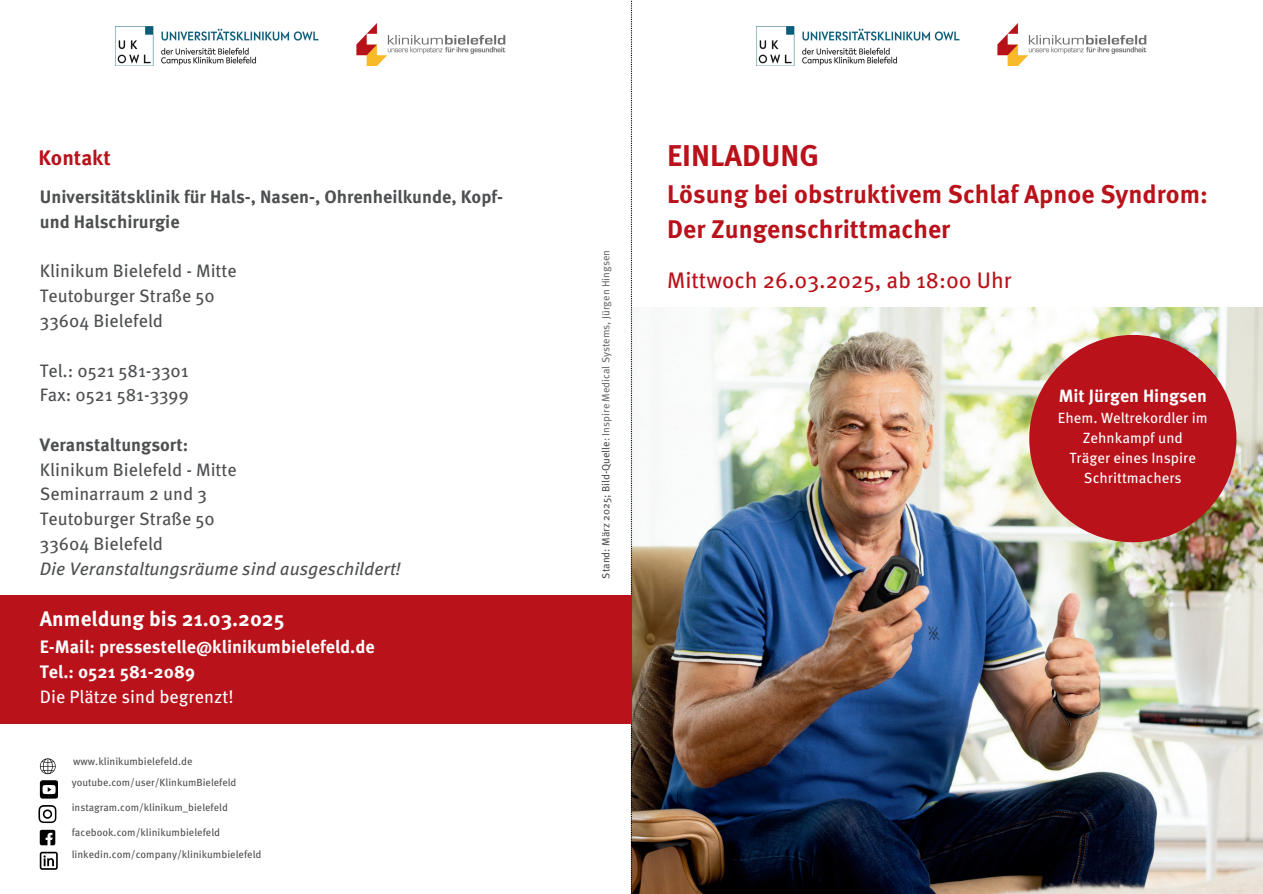
<style>
.page{position:relative;width:1263px;height:894px;background:#fff}
.page>*{position:absolute;margin:0;border:0;box-sizing:border-box;transform-origin:0 0}
.t1{font:30px "Anonymous";color:#b9121a}
.t2{font:25.5px/34.8px "Anonymous";color:#b9121a}
.t3{font:22.5px "Anonymous";color:#b9121a}
.t4{font:21px "Anonymous";color:#fcfdfd}
.t5{font:21px "Anonymous";color:#b9121a}
.t6{font:18px/24.8px "Anonymous";color:#4d4f51}
.t7{font:18px/24.8px "Anonymous";color:#fcfdfd}
.t8{font:17.85px "Anonymous";color:#fff}
.t9{font:14.7px/20.2px "Anonymous";color:#fff;text-align:center}
.t10{font:10.5px/21.5px "Anonymous";color:#4d4f51}
.t11{font:10.5px "Anonymous";color:#6d6d6e}
.t12{font:10.35px "Anonymous";color:#4d4f51}
.s1{color:#4d4f51}
</style>
<div class="page">
<svg style="left:40px;top:829px;width:15px;height:16px"></svg>
<svg style="left:40px;top:758px;width:16px;height:16px"></svg>
<svg style="left:40px;top:780px;width:18px;height:18px"></svg>
<svg style="left:43px;top:784px;width:13px;height:9px"></svg>
<svg style="left:38px;top:805px;width:18px;height:17px"></svg>
<svg style="left:40px;top:851px;width:18px;height:18px"></svg>
<img style="left:632px;top:307px;width:631px;height:585px">
<svg style="left:631px;top:0;width:1px;height:893px"></svg>
<div style="left:1029px;top:335px;width:207px;height:207px;background:#b9121a;border-radius:50%"></div>
<img style="left:756px;top:24px;width:391px;height:41px">
<img style="left:115px;top:24px;width:391px;height:41px">
<div style="left:0;top:595px;width:631px;height:128px;background:#b9121a"></div>
<p class="t5" style="left:38px;top:149px;width:74px">Kontakt</p>
<p class="t6" style="left:40px;top:186px;width:465px">Universitätsklinik für Hals-, Nasen-, Ohrenheilkunde, Kopf&shy;und Halschirurgie</p>
<p class="t6" style="left:40px;top:260px;width:198px">Klinikum Bielefeld - Mitte<br>Teutoburger Straße 50<br>33604 Bielefeld</p>
<p class="t6" style="left:40px;top:359px;width:150px">Tel.: 0521 581-3301<br>Fax: 0521 581-3399</p>
<p class="t6" style="left:40px;top:433px;width:363px">Veranstaltungsort:<br>Klinikum Bielefeld - Mitte<br>Seminarraum 2 und 3<br>Teutoburger Straße 50<br>33604 Bielefeld<br>Die Veranstaltungsräume sind ausgeschildert!</p>
<p class="t4" style="left:40px;top:610px;width:246px">Anmeldung bis 21.03.2025</p>
<p class="t7" style="left:40px;top:636px;width:336px">E-Mail: pressestelle@klinikumbielefeld.de<br>Tel.: 0521 581-2089<br>Die Plätze sind begrenzt!</p>
<p class="t10" style="left:73px;top:750px;width:121px">www.klinikumbielefeld.de</p>
<p class="t12" style="left:72px;top:778px;width:166px">youtube.com/user/KlinkumBielefeld</p>
<p class="t12" style="left:72px;top:802px;width:158px">instagram.com/klinikum_bielefeld</p>
<p class="t10" style="left:72px;top:822px;width:191px">facebook.com/klinikumbielefeld linkedin.com/company/klinikumbielefeld</p>
<p class="t11" style="left:602px;top:578px;width:330px;rotate:-90deg"><span class="s1">Stand: März 2025; Bild-Quelle</span>: Inspire Medical Systems, Jürgen Hingsen</p>
<h1 class="t1" style="left:667px;top:143px;width:153px">EINLADUNG</h1>
<h2 class="t2" style="left:667px;top:179px;width:542px">Lösung bei obstruktivem Schlaf Apnoe Syndrom:<br>Der Zungenschrittmacher</h2>
<p class="t3" style="left:667px;top:271px;width:346px">Mittwoch 26.03.2025, ab 18:00 Uhr</p>
<p class="t8" style="left:1059px;top:389px;width:150px">Mit Jürgen Hingsen</p>
<p class="t9" style="left:1058px;top:408px;width:151px">Ehem. Weltrekordler im<br>Zehnkampf und<br>Träger eines Inspire<br>Schrittmachers</p>
</div>
